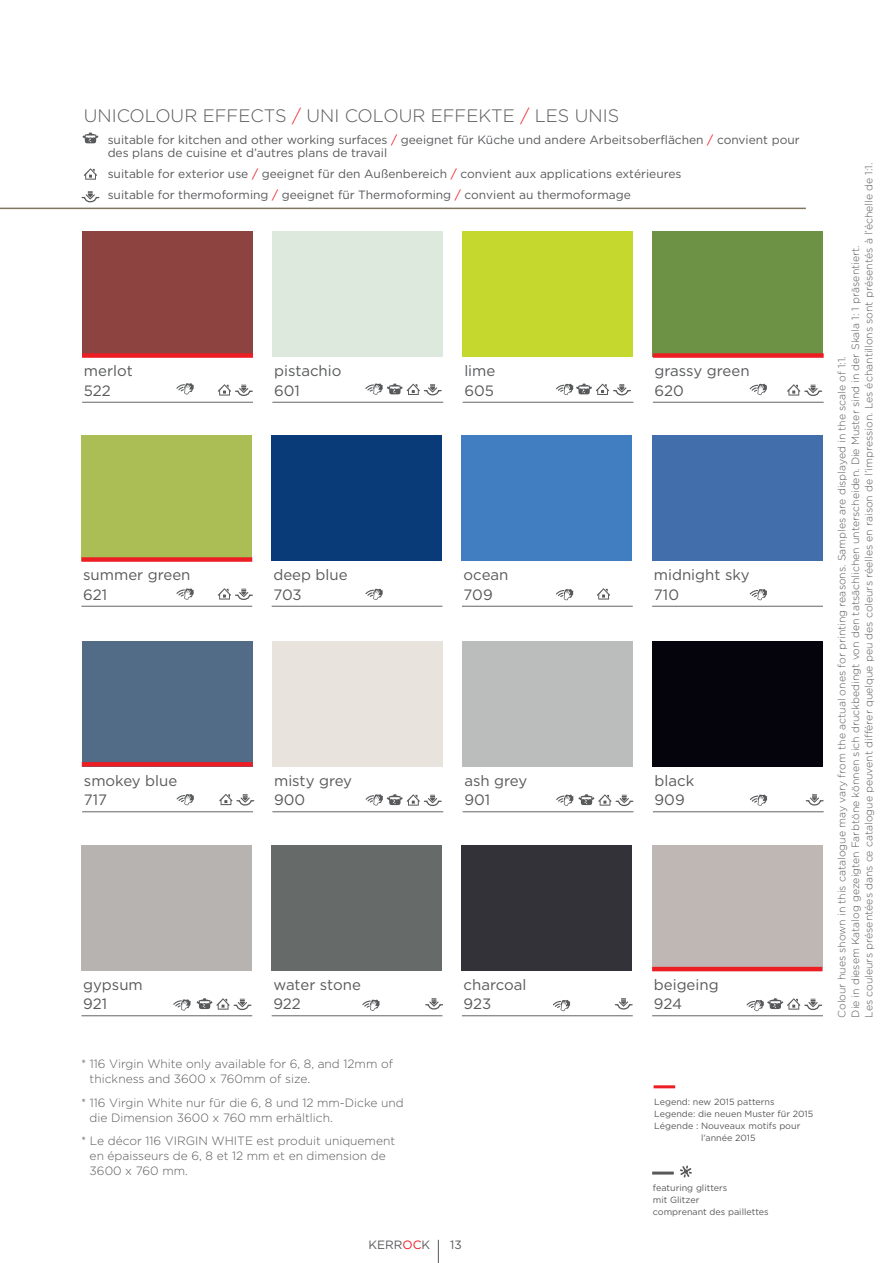
<style>
.page{position:relative;width:893px;height:1263px;background:#fff}
.page>*{position:absolute;margin:0;border:0;box-sizing:border-box;transform-origin:0 0}
.t1{font:300 18px "Gotham BU";color:#58595b}
.t2{font:15px/19.5px "Gotham BU";color:#58595b}
.t3{font:12px/13.5px "Gotham BU";color:#58595b}
.t4{font:300 12px/15px "Gotham BU";color:#58595b}
.t5{font:300 10.5px/13.5px "Gotham BU";color:#58595b}
.t6{font:9px/12px "Gotham BU";color:#58595b}
.s1{color:#ed1d24}
</style>
<div class="page">
<svg style="left:438px;top:1240px;width:1px;height:23px"></svg>
<hr style="left:0;top:208px;width:806px;height:1px;background:#80765f">
<div style="left:81px;top:436px;width:171px;height:125px;background:#abbe55"></div>
<hr style="left:81px;top:606px;width:171px;height:1px;background:#646464">
<div style="left:81px;top:557px;width:171px;height:5px;background:#ed1d24"></div>
<div style="left:272px;top:436px;width:170px;height:125px;background:#093b78"></div>
<hr style="left:272px;top:606px;width:170px;height:1px;background:#646464">
<div style="left:462px;top:436px;width:170px;height:125px;background:#407ec1"></div>
<hr style="left:462px;top:606px;width:171px;height:1px;background:#646464">
<div style="left:652px;top:436px;width:170px;height:125px;background:#436eac"></div>
<hr style="left:652px;top:606px;width:171px;height:1px;background:#646464">
<div style="left:82px;top:232px;width:170px;height:125px;background:#8d433f"></div>
<hr style="left:82px;top:402px;width:171px;height:1px;background:#646464">
<div style="left:82px;top:353px;width:171px;height:5px;background:#ed1d24"></div>
<div style="left:272px;top:232px;width:170px;height:125px;background:#dee9de"></div>
<hr style="left:272px;top:402px;width:171px;height:1px;background:#646464">
<div style="left:463px;top:232px;width:170px;height:125px;background:#c4d82e"></div>
<hr style="left:463px;top:402px;width:170px;height:1px;background:#646464">
<div style="left:653px;top:232px;width:170px;height:125px;background:#6d9246"></div>
<hr style="left:653px;top:402px;width:171px;height:1px;background:#646464">
<div style="left:653px;top:353px;width:171px;height:5px;background:#ed1d24"></div>
<div style="left:81px;top:845px;width:171px;height:125px;background:#b6b3b1"></div>
<hr style="left:81px;top:1015px;width:171px;height:1px;background:#646464">
<div style="left:272px;top:845px;width:170px;height:125px;background:#666a69"></div>
<hr style="left:272px;top:1015px;width:170px;height:1px;background:#646464">
<div style="left:462px;top:845px;width:170px;height:125px;background:#333239"></div>
<hr style="left:462px;top:1015px;width:171px;height:1px;background:#646464">
<div style="left:652px;top:845px;width:170px;height:125px;background:#beb7b3"></div>
<hr style="left:652px;top:1015px;width:171px;height:1px;background:#646464">
<hr style="left:652px;top:967px;width:170px;height:4px;background:#ed1d24">
<div style="left:82px;top:641px;width:170px;height:125px;background:#526c88"></div>
<hr style="left:82px;top:811px;width:171px;height:1px;background:#646464">
<div style="left:272px;top:641px;width:170px;height:125px;background:#e8e4dd"></div>
<hr style="left:272px;top:811px;width:171px;height:1px;background:#646464">
<div style="left:463px;top:641px;width:170px;height:125px;background:#bbbcbc"></div>
<hr style="left:463px;top:811px;width:170px;height:1px;background:#646464">
<div style="left:653px;top:641px;width:170px;height:125px;background:#05040c"></div>
<hr style="left:653px;top:811px;width:171px;height:1px;background:#646464">
<svg style="left:82px;top:762px;width:171px;height:4px"></svg>
<svg style="left:218px;top:384px;width:35px;height:12px"></svg>
<svg style="left:787px;top:384px;width:36px;height:12px"></svg>
<svg style="left:218px;top:588px;width:35px;height:12px"></svg>
<svg style="left:597px;top:588px;width:13px;height:11px"></svg>
<svg style="left:425px;top:998px;width:18px;height:12px"></svg>
<svg style="left:614px;top:998px;width:19px;height:12px"></svg>
<svg style="left:219px;top:794px;width:36px;height:12px"></svg>
<svg style="left:805px;top:794px;width:19px;height:12px"></svg>
<svg style="left:176px;top:383px;width:18px;height:11px"></svg>
<svg style="left:365px;top:383px;width:77px;height:13px"></svg>
<svg style="left:556px;top:383px;width:75px;height:13px"></svg>
<svg style="left:750px;top:383px;width:17px;height:12px"></svg>
<svg style="left:176px;top:588px;width:18px;height:12px"></svg>
<svg style="left:365px;top:588px;width:18px;height:12px"></svg>
<svg style="left:556px;top:589px;width:18px;height:11px"></svg>
<svg style="left:750px;top:589px;width:17px;height:11px"></svg>
<svg style="left:177px;top:794px;width:17px;height:11px"></svg>
<svg style="left:366px;top:794px;width:76px;height:13px"></svg>
<svg style="left:556px;top:794px;width:78px;height:13px"></svg>
<svg style="left:750px;top:794px;width:18px;height:12px"></svg>
<svg style="left:173px;top:998px;width:79px;height:13px"></svg>
<svg style="left:362px;top:999px;width:18px;height:12px"></svg>
<svg style="left:553px;top:999px;width:18px;height:12px"></svg>
<svg style="left:746px;top:998px;width:77px;height:13px"></svg>
<hr style="left:654px;top:1085px;width:21px;height:3px;background:#ed1d24">
<hr style="left:652px;top:1171px;width:22px;height:3px;background:#58595b">
<svg style="left:82px;top:133px;width:16px;height:10px"></svg>
<svg style="left:84px;top:168px;width:13px;height:12px"></svg>
<svg style="left:81px;top:191px;width:19px;height:12px"></svg>
<svg style="left:680px;top:1165px;width:12px;height:12px"></svg>
<h1 class="t1" style="left:84px;top:106px;width:27px">Unicolour</h1>
<h1 class="t1" style="left:203px;top:106px;width:13px">effects</h1>
<h1 class="t1" style="left:292px;top:106px;width:80px"><span class="s1">/</span> Uni Colour</h1>
<h1 class="t1" style="left:431px;top:106px;width:25px">Effekte</h1>
<h1 class="t1" style="left:520px;top:106px;width:100px"><span class="s1">/</span> LES UNIS</h1>
<p class="t3" style="left:108px;top:132px;width:693px">suitable for kitchen and other working surfaces <span class="s1">/</span> geeignet für Küche und andere Arbeitsoberflächen <span class="s1">/</span> convient pour des plans de cuisine et d’autres plans de travail</p>
<p class="t3" style="left:108px;top:163px;width:575px;line-height:20.7px">suitable for exterior use <span class="s1">/</span> geeignet für den Außenbereich <span class="s1">/</span> convient aux applications extérieures suitable for thermoforming <span class="s1">/</span> geeignet für Thermoforming <span class="s1">/</span> convient au thermoformage</p>
<h2 class="t2" style="left:84px;top:361px;width:50px">merlot<br>522</h2>
<h2 class="t2" style="left:274px;top:361px;width:69px">pistachio<br>601</h2>
<h2 class="t2" style="left:464px;top:361px;width:33px">lime<br>605</h2>
<h2 class="t2" style="left:655px;top:361px;width:96px">grassy green<br>620</h2>
<h2 class="t2" style="left:83px;top:565px;width:109px">summer green<br>621</h2>
<h2 class="t2" style="left:273px;top:565px;width:76px">deep blue<br>703</h2>
<h2 class="t2" style="left:464px;top:565px;width:46px">ocean<br>709</h2>
<h2 class="t2" style="left:654px;top:565px;width:97px">midnight sky<br>710</h2>
<h2 class="t2" style="left:84px;top:770px;width:95px">smokey blue<br>717</h2>
<h2 class="t2" style="left:274px;top:770px;width:80px">misty grey<br>900</h2>
<h2 class="t2" style="left:464px;top:770px;width:64px">ash grey<br>901</h2>
<h2 class="t2" style="left:655px;top:770px;width:41px">black<br>909</h2>
<h2 class="t2" style="left:83px;top:974px;width:61px">gypsum<br>921</h2>
<h2 class="t2" style="left:273px;top:974px;width:89px">water stone<br>922</h2>
<h2 class="t2" style="left:464px;top:974px;width:64px">charcoal<br>923</h2>
<h2 class="t2" style="left:654px;top:974px;width:66px">beigeing<br>924</h2>
<p class="t4" style="left:90px;top:1056px;width:305px;text-indent:-9px">* 116 Virgin White only available for 6, 8, and 12mm of thickness and 3600 x 760mm of size.</p>
<p class="t4" style="left:90px;top:1095px;width:315px;text-indent:-9px">* 116 Virgin White nur für die 6, 8 und 12 mm-Dicke und die Dimension 3600 x 760 mm erhältlich.</p>
<p class="t4" style="left:90px;top:1133px;width:307px;text-indent:-9px">* Le décor 116 VIRGIN WHITE est produit uniquement en épaisseurs de 6, 8 et 12 mm et en dimension de<br>3600 x 760 mm.</p>
<p class="t3" style="left:368px;top:1238px;width:63px">KERR<span class="s1">OC</span>K</p>
<p class="t3" style="left:450px;top:1238px;width:13px">13</p>
<p class="t6" style="left:654px;top:1095px;width:122px">Legend: new 2015 patterns</p>
<p class="t6" style="left:654px;top:1107px;width:160px">Legende: die neuen Muster für 2015</p>
<p class="t6" style="left:654px;top:1119px;width:148px">Légende : Nouveaux motifs pour</p>
<p class="t6" style="left:701px;top:1131px;width:56px">l’année 2015</p>
<p class="t6" style="left:653px;top:1181px;width:117px">featuring glitters<br>mit Glitzer<br>comprenant des paillettes</p>
<p class="t5" style="left:835px;top:1018px;width:856px;rotate:-90deg">Colour hues shown in this catalogue may vary from the actual ones for printing reasons. Samples are displayed in the scale of 1:1.<br>Die in diesem Katalog gezeigten Farbtöne können sich druckbedingt von den tatsächlichen unterscheiden. Die Muster sind in der Skala 1: 1 präsentiert.<br>Les couleurs présentées dans ce catalogue peuvent différer quelque peu des coleurs réelles en raison de l’impression. Les échantillons sont présentés à l’échelle de 1:1.</p>
</div>
